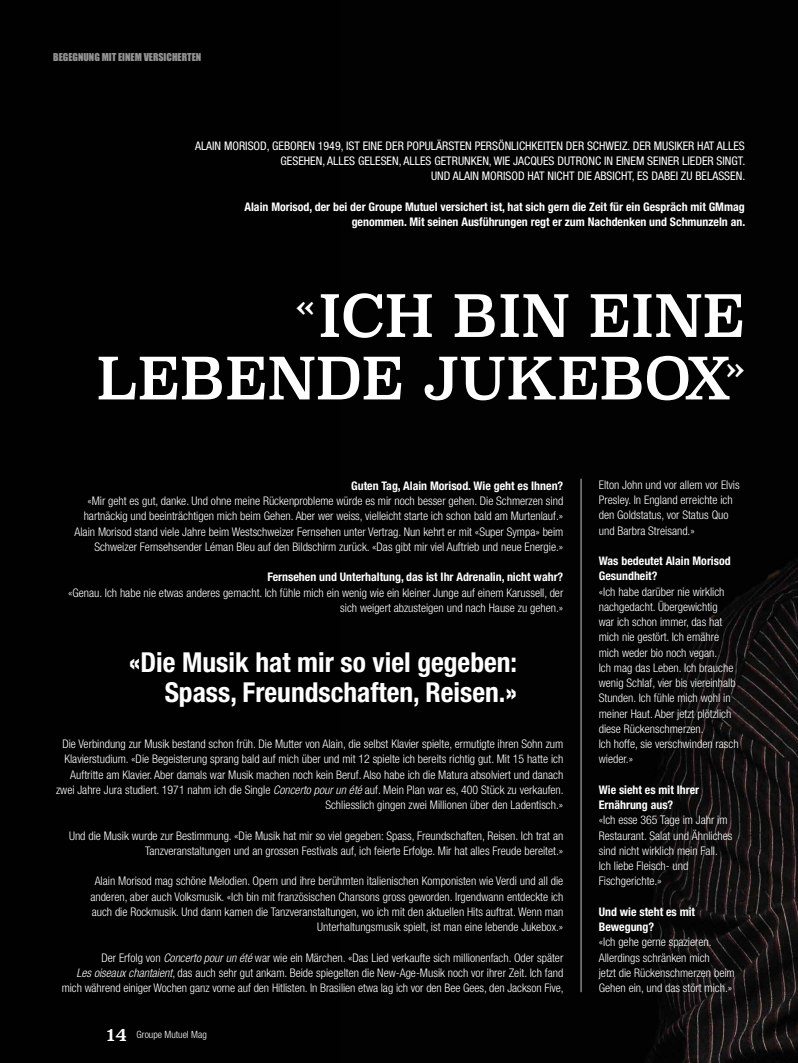
<style>
.page{position:relative;width:798px;height:1063px;background:#fff}
.page>*{position:absolute;margin:0;border:0;box-sizing:border-box;transform-origin:0 0}
.t1{font:57.5px/62.5px "Superclarendon";color:#fff;text-align:right;scale:.95 1}
.t2{font:700 condensed 27.5px/30px "Helvetica Neue LT";color:#fff;text-align:right}
.t3{font:300 condensed 11.88px/15.2px "Helvetica Neue LT";color:#fff;text-align:right}
.t4{font:700 condensed 11.88px/15.2px "Helvetica Neue LT";color:#fff}
.t5{font:condensed 11.88px/15.2px "Helvetica Neue LT";color:#fff;text-align:right}
.t6{font:10px "Impact";color:#929292}
.t7{font:300 condensed 10px "Helvetica Neue LT";color:#fff}
.s1{font-style:italic}
.s2{font-family:"Superclarendon";font-weight:400;font-stretch:normal;font-size:17.5px}
</style>
<div class="page">
<div style="left:0;top:0;width:343px;height:1063px;background:#010102"></div>
<img style="left:343px;top:0;width:454px;height:1063px">
<hr style="left:580px;top:479px;width:1px;height:513px;background:#c6c6c6">
<p class="t6" style="left:53px;top:49px;width:150px">BEGEGNUNG MIT EINEM VERSICHERTEN</p>
<p class="t5" style="left:195px;top:138px;width:551px">ALAIN MORISOD, GEBOREN 1949, IST EINE DER POPULÄRSTEN PERSÖNLICHKEITEN DER SCHWEIZ. DER MUSIKER HAT ALLES<br>GESEHEN, ALLES GELESEN, ALLES GETRUNKEN, WIE JACQUES DUTRONC IN EINEM SEINER LIEDER SINGT.<br>UND ALAIN MORISOD HAT NICHT DIE ABSICHT, ES DABEI ZU BELASSEN.</p>
<p class="t4" style="left:244px;top:199px;width:502px;text-align:right">Alain Morisod, der bei der Groupe Mutuel versichert ist, hat sich gern die Zeit für ein Gespräch mit GMmag genommen. Mit seinen Ausführungen regt er zum Nachdenken und Schmunzeln an.</p>
<h1 class="t1" style="left:97px;top:289px;width:683px"><sup>«</sup>ICH BIN EINE<br>LEBENDE JUKEBOX<sup>»</sup></h1>
<p class="t4" style="left:351px;top:478px;width:214px">Guten Tag, Alain Morisod. Wie geht es Ihnen?</p>
<p class="t3" style="left:74px;top:493px;width:490px">«Mir geht es gut, danke. Und ohne meine Rückenprobleme würde es mir noch besser gehen. Die Schmerzen sind hartnäckig und beeinträchtigen mich beim Gehen. Aber wer weiss, vielleicht starte ich schon bald am Murtenlauf.» Alain Morisod stand viele Jahre beim Westschweizer Fernsehen unter Vertrag. Nun kehrt er mit «Super Sympa» beim Schweizer Fernsehsender Léman Bleu auf den Bildschirm zurück. «Das gibt mir viel Auftrieb und neue Energie.»</p>
<p class="t4" style="left:267px;top:569px;width:297px">Fernsehen und Unterhaltung, das ist Ihr Adrenalin, nicht wahr?</p>
<p class="t3" style="left:68px;top:585px;width:496px">«Genau. Ich habe nie etwas anderes gemacht. Ich fühle mich ein wenig wie ein kleiner Junge auf einem Karussell, der sich weigert abzusteigen und nach Hause zu gehen.»</p>
<h2 class="t2" style="left:129px;top:647px;width:390px">«Die Musik hat mir so viel gegeben:<br>Spass, Freundschaften, Reisen.»</h2>
<p class="t3" style="left:56px;top:736px;width:509px">Die Verbindung zur Musik bestand schon früh. Die Mutter von Alain, die selbst Klavier spielte, ermutigte ihren Sohn zum Klavierstudium. «Die Begeisterung sprang bald auf mich über und mit 12 spielte ich bereits richtig gut. Mit 15 hatte ich Auftritte am Klavier. Aber damals war Musik machen noch kein Beruf. Also habe ich die Matura absolviert und danach zwei Jahre Jura studiert. 1971 nahm ich die Single <span class="s1">Concerto pour un été</span> auf. Mein Plan war es, 400 Stück zu verkaufen.<br>Schliesslich gingen zwei Millionen über den Ladentisch.»</p>
<p class="t3" style="left:69px;top:828px;width:495px">Und die Musik wurde zur Bestimmung. «Die Musik hat mir so viel gegeben: Spass, Freundschaften, Reisen. Ich trat an<br>Tanzveranstaltungen und an grossen Festivals auf, ich feierte Erfolge. Mir hat alles Freude bereitet.»</p>
<p class="t3" style="left:90px;top:874px;width:474px">Alain Morisod mag schöne Melodien. Opern und ihre berühmten italienischen Komponisten wie Verdi und all die anderen, aber auch Volksmusik. «Ich bin mit französischen Chansons gross geworden. Irgendwann entdeckte ich auch die Rockmusik. Und dann kamen die Tanzveranstaltungen, wo ich mit den aktuellen Hits auftrat. Wenn man Unterhaltungsmusik spielt, ist man eine lebende Jukebox.»</p>
<p class="t3" style="left:62px;top:950px;width:503px">Der Erfolg von <span class="s1">Concerto pour un été</span> war wie ein Märchen. «Das Lied verkaufte sich millionenfach. Oder später<br><span class="s1">Les oiseaux chantaient</span>, das auch sehr gut ankam. Beide spiegelten die New-Age-Musik noch vor ihrer Zeit. Ich fand mich während einiger Wochen ganz vorne auf den Hitlisten. In Brasilien etwa lag ich vor den Bee Gees, den Jackson Five,</p>
<p class="t7" style="left:106px;top:1029px;width:102px"><span class="s2">14</span> Groupe Mutuel Mag</p>
<p class="t3" style="left:598px;top:477px;width:142px;text-align:left">Elton John und vor allem vor Elvis<br>Presley. In England erreichte ich den Goldstatus, vor Status Quo und Barbra Streisand.»</p>
<p class="t4" style="left:598px;top:553px;width:133px">Was bedeutet Alain Morisod<br>Gesundheit?</p>
<p class="t3" style="left:598px;top:584px;width:141px;text-align:left">«Ich habe darüber nie wirklich nachgedacht. Übergewichtig<br>war ich schon immer, das hat mich nie gestört. Ich ernähre mich weder bio noch vegan.<br>Ich mag das Leben. Ich brauche wenig Schlaf, vier bis viereinhalb<br>Stunden. Ich fühle mich wohl in meiner Haut. Aber jetzt plötzlich diese Rückenschmerzen.<br>Ich hoffe, sie verschwinden rasch wieder.»</p>
<p class="t4" style="left:598px;top:782px;width:102px">Wie sieht es mit Ihrer<br>Ernährung aus?</p>
<p class="t3" style="left:598px;top:812px;width:135px;text-align:left">«Ich esse 365 Tage im Jahr im<br>Restaurant. Salat und Ähnliches sind nicht wirklich mein Fall.<br>Ich liebe Fleisch- und<br>Fischgerichte.»</p>
<p class="t4" style="left:598px;top:904px;width:98px">Und wie steht es mit<br>Bewegung?</p>
<p class="t3" style="left:598px;top:934px;width:137px;text-align:left">«Ich gehe gerne spazieren.<br>Allerdings schränken mich<br>jetzt die Rückenschmerzen beim<br>Gehen ein, und das stört mich.»</p>
</div>
